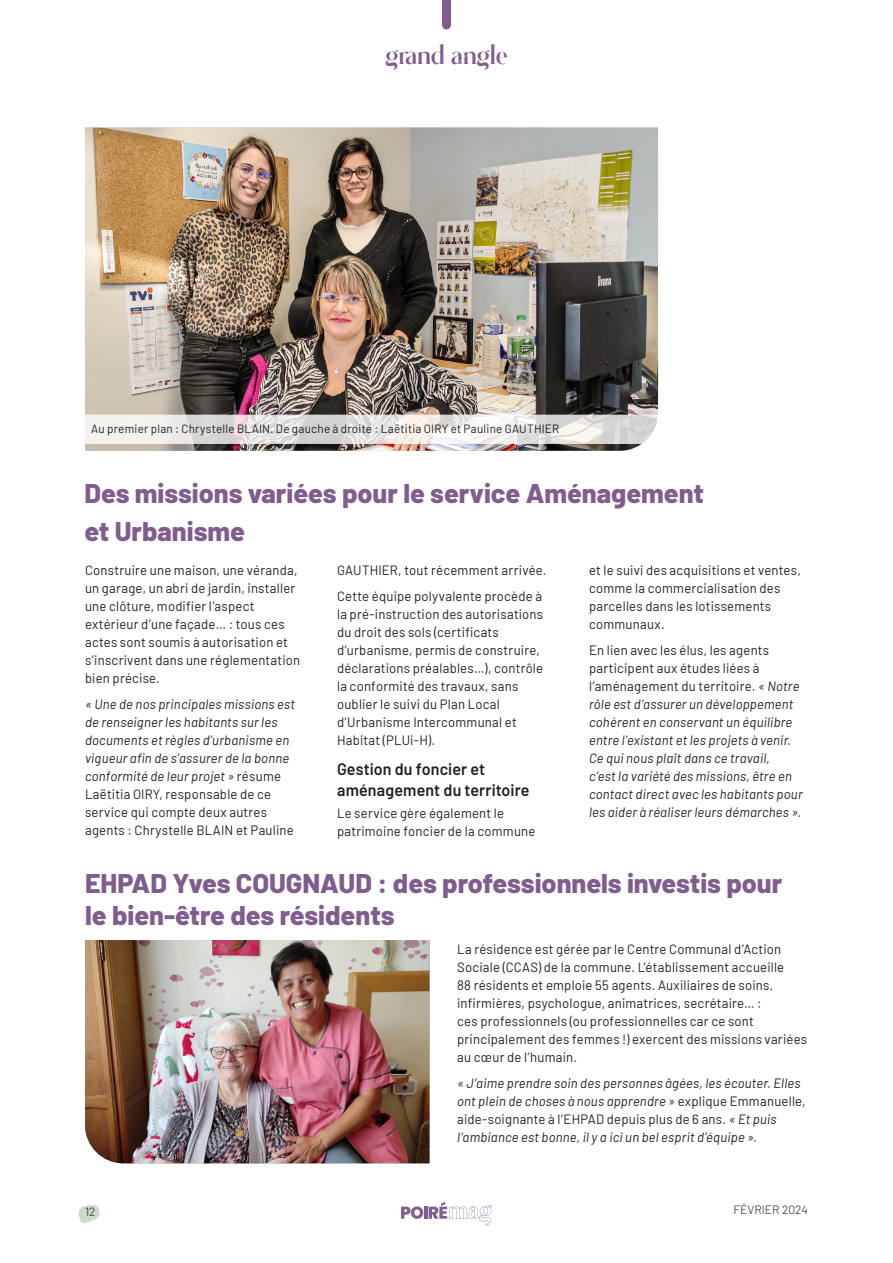
<style>
.page{position:relative;width:893px;height:1263px;background:#fff}
.page>*{position:absolute;margin:0;border:0;box-sizing:border-box;transform-origin:0 0}
.t1{font:800 27px/37.8px "Barlow";color:#815c8f}
.t2{font:24px "Glitten";letter-spacing:-.005em;color:#815c8f}
.t3{font:600 16.5px/21px "Barlow";letter-spacing:.01em;color:#231f20}
.t4{font:13.5px/18px "Barlow";letter-spacing:.015em;color:#231f20}
.t5{font:italic 13.5px/18px "Barlow";letter-spacing:.015em;color:#231f20}
.t6{font:12px "Barlow";letter-spacing:.02em;color:#231f20}
.t7{font:300 12px "Barlow";color:#231f20}
.s1{font-style:normal}
</style>
<div class="page">
<svg style="left:78px;top:1205px;width:22px;height:18px"></svg>
<svg style="left:401px;top:1206px;width:22px;height:13px"></svg>
<hr style="left:424px;top:1206px;width:4px;height:13px;background:#815d90">
<svg style="left:429px;top:1202px;width:63px;height:23px"></svg>
<img style="left:85px;top:128px;width:573px;height:323px">
<img style="left:85px;top:940px;width:344px;height:223px">
<div style="left:442px;top:0;width:9px;height:25px;background:#815c8f"></div>
<svg style="left:85px;top:415px;width:573px;height:29px"></svg>
<p class="t2" style="left:386px;top:37px;width:123px">grand angle</p>
<p class="t6" style="left:91px;top:420px;width:470px">Au premier plan : Chrystelle BLAIN. De gauche à droite : Laëtitia OIRY et Pauline GAUTHIER</p>
<p class="t1" style="left:84px;top:472px;width:621px">Des missions variées pour le service Aménagement et Urbanisme</p>
<p class="t4" style="left:85px;top:560px;width:217px">Construire une maison, une véranda, un garage, un abri de jardin, installer une clôture, modifier l’aspect extérieur d’une façade… : tous ces actes sont soumis à autorisation et s’inscrivent dans une réglementation bien précise.</p>
<p class="t5" style="left:85px;top:694px;width:212px">« Une de nos principales missions est de renseigner les habitants sur les documents et règles d’urbanisme en vigueur afin de s’assurer de la bonne conformité de leur projet » <span class="s1">résume Laëtitia OIRY, responsable de ce service qui compte deux autres agents : Chrystelle BLAIN et Pauline</span></p>
<p class="t4" style="left:337px;top:560px;width:211px">GAUTHIER, tout récemment arrivée.</p>
<p class="t4" style="left:337px;top:586px;width:208px">Cette équipe polyvalente procède à la pré-instruction des autorisations du droit des sols (certificats d’urbanisme, permis de construire, déclarations préalables…), contrôle la conformité des travaux, sans oublier le suivi du Plan Local d’Urbanisme Intercommunal et<br>Habitat (PLUi-H).</p>
<p class="t3" style="left:337px;top:757px;width:194px">Gestion du foncier et aménagement du territoire</p>
<p class="t4" style="left:337px;top:803px;width:200px">Le service gère également le patrimoine foncier de la commune</p>
<p class="t4" style="left:589px;top:560px;width:213px">et le suivi des acquisitions et ventes, comme la commercialisation des parcelles dans les lotissements communaux.</p>
<p class="t5" style="left:589px;top:640px;width:215px"><span class="s1">En lien avec les élus, les agents participent aux études liées à l’aménagement du territoire.</span> « Notre rôle est d’assurer un développement cohérent en conservant un équilibre entre l’existant et les projets à venir.<br>Ce qui nous plaît dans ce travail,<br>c’est la variété des missions, être en contact direct avec les habitants pour les aider à réaliser leurs démarches ».</p>
<p class="t1" style="left:85px;top:865px;width:699px;line-height:32.4px">EHPAD Yves COUGNAUD : des professionnels investis pour le bien-être des résidents</p>
<p class="t4" style="left:457px;top:939px;width:352px">La résidence est gérée par le Centre Communal d’Action Sociale (CCAS) de la commune. L’établissement accueille<br>88 résidents et emploie 55 agents. Auxiliaires de soins, infirmières, psychologue, animatrices, secrétaire… :<br>ces professionnels (ou professionnelles car ce sont principalement des femmes !) exercent des missions variées au cœur de l’humain.</p>
<p class="t5" style="left:457px;top:1073px;width:350px">« J’aime prendre soin des personnes âgées, les écouter. Elles ont plein de choses à nous apprendre » <span class="s1">explique Emmanuelle, aide-soignante à l’EHPAD depuis plus de 6 ans.</span> « Et puis l’ambiance est bonne, il y a ici un bel esprit d’équipe ».</p>
<p class="t7" style="left:85px;top:1203px;width:12px">12</p>
<p class="t7" style="left:733px;top:1201px;width:76px">FÉVRIER 2024</p>
</div>
